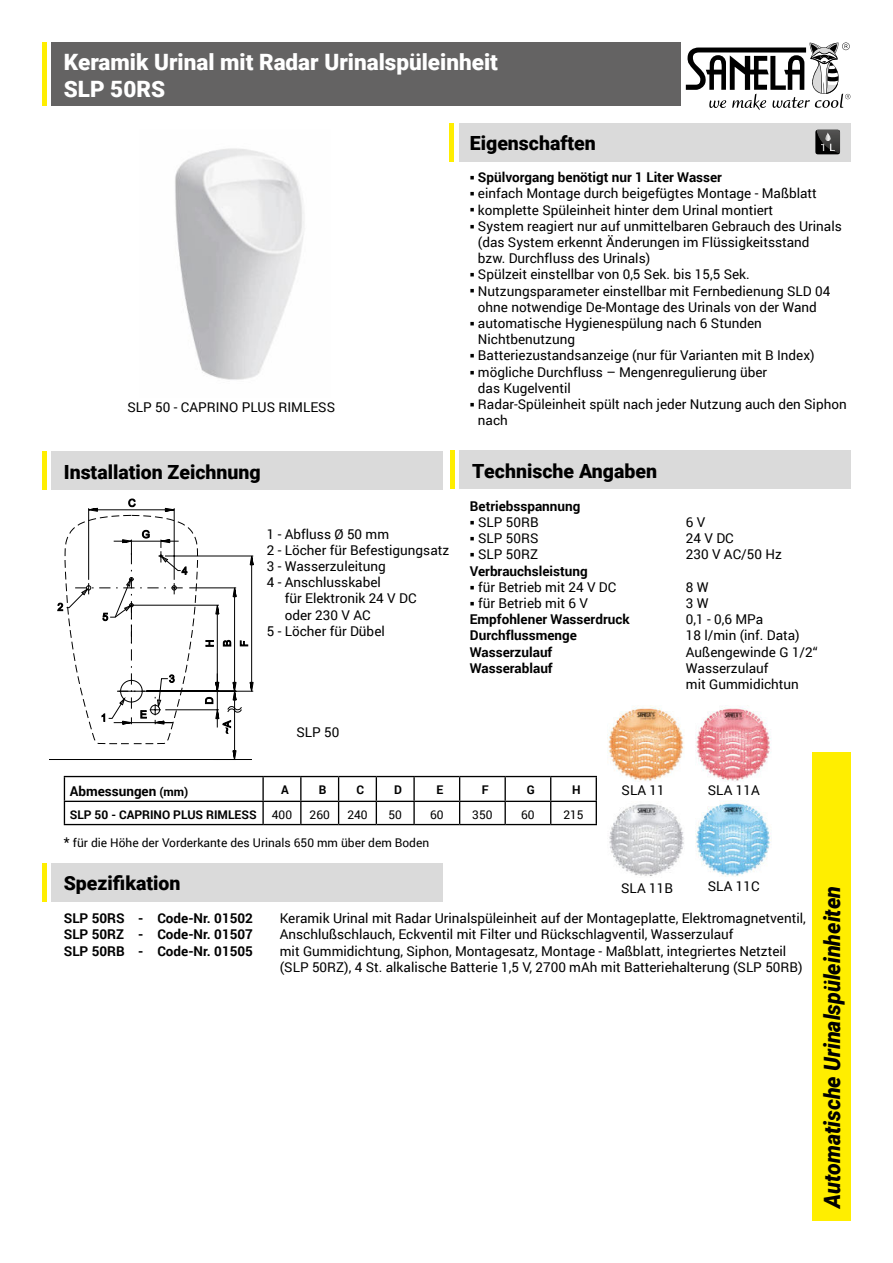
<style>
.page{position:relative;width:893px;height:1263px;background:#fff}
.page>*{position:absolute;margin:0;border:0;box-sizing:border-box;transform-origin:0 0}
.t1{font:900 22.5px/26.2px "Roboto";color:#fff}
.t2{font:italic 900 22.5px "Roboto";color:#000;scale:.95 1}
.t3{font:900 19.5px "Roboto";color:#000}
.t4{font:13.5px/16.2px "Roboto";color:#000}
.t5{font:700 13.5px "Roboto";color:#000}
.t6{font:12px "Roboto";color:#000}
.t7{font:700 12px "Roboto";color:#000}
.s1{font-size:12px}
.s2{font-size:13.5px}
</style>
<div class="page">
<div style="left:51px;top:43px;width:629px;height:63px;background:#646363"></div>
<div style="left:459px;top:123px;width:391px;height:39px;background:#dadada"></div>
<div style="left:812px;top:752px;width:38px;height:468px;background:#fe0"></div>
<svg style="left:686px;top:43px;width:164px;height:67px"></svg>
<hr style="left:43px;top:43px;width:4px;height:63px;background:#fe0">
<div style="left:459px;top:451px;width:391px;height:38px;background:#dadada"></div>
<hr style="left:451px;top:451px;width:4px;height:38px;background:#fe0">
<hr style="left:450px;top:123px;width:4px;height:39px;background:#fe0">
<svg style="left:815px;top:130px;width:25px;height:24px"></svg>
<div style="left:51px;top:863px;width:391px;height:38px;background:#dadada"></div>
<hr style="left:43px;top:863px;width:4px;height:38px;background:#fe0">
<img style="left:175px;top:148px;width:129px;height:232px">
<img style="left:608px;top:705px;width:76px;height:77px">
<img style="left:695px;top:705px;width:76px;height:76px">
<img style="left:609px;top:804px;width:75px;height:72px">
<img style="left:695px;top:801px;width:76px;height:76px">
<div style="left:51px;top:452px;width:391px;height:38px;background:#dadada"></div>
<hr style="left:43px;top:452px;width:4px;height:38px;background:#fe0">
<hr style="left:64px;top:776px;width:199px;height:1px;background:#000">
<hr style="left:263px;top:776px;width:38px;height:1px;background:#000">
<hr style="left:262px;top:777px;width:2px;height:24px;background:#000">
<hr style="left:301px;top:776px;width:38px;height:1px;background:#000">
<hr style="left:300px;top:777px;width:2px;height:24px;background:#000">
<hr style="left:339px;top:776px;width:37px;height:1px;background:#000">
<hr style="left:376px;top:776px;width:38px;height:1px;background:#000">
<hr style="left:414px;top:776px;width:46px;height:1px;background:#000">
<hr style="left:413px;top:777px;width:2px;height:24px;background:#000">
<hr style="left:460px;top:776px;width:45px;height:1px;background:#000">
<hr style="left:505px;top:776px;width:46px;height:1px;background:#000">
<hr style="left:504px;top:777px;width:2px;height:24px;background:#000">
<hr style="left:551px;top:776px;width:46px;height:1px;background:#000">
<hr style="left:64px;top:801px;width:199px;height:1px;background:#000">
<svg style="left:64px;top:777px;width:1px;height:47px"></svg>
<hr style="left:263px;top:801px;width:38px;height:1px;background:#000">
<hr style="left:262px;top:802px;width:2px;height:22px;background:#000">
<hr style="left:301px;top:801px;width:38px;height:1px;background:#000">
<hr style="left:300px;top:802px;width:2px;height:22px;background:#000">
<hr style="left:339px;top:801px;width:37px;height:1px;background:#000">
<svg style="left:338px;top:777px;width:1px;height:47px"></svg>
<hr style="left:376px;top:801px;width:38px;height:1px;background:#000">
<svg style="left:376px;top:777px;width:1px;height:47px"></svg>
<hr style="left:414px;top:801px;width:46px;height:1px;background:#000">
<hr style="left:413px;top:802px;width:2px;height:22px;background:#000">
<hr style="left:460px;top:801px;width:45px;height:1px;background:#000">
<svg style="left:459px;top:777px;width:1px;height:47px"></svg>
<hr style="left:505px;top:801px;width:46px;height:1px;background:#000">
<hr style="left:504px;top:802px;width:2px;height:22px;background:#000">
<hr style="left:551px;top:801px;width:46px;height:1px;background:#000">
<svg style="left:550px;top:777px;width:1px;height:47px"></svg>
<svg style="left:596px;top:777px;width:1px;height:47px"></svg>
<hr style="left:64px;top:824px;width:199px;height:1px;background:#000">
<hr style="left:263px;top:824px;width:38px;height:1px;background:#000">
<hr style="left:301px;top:824px;width:38px;height:1px;background:#000">
<hr style="left:339px;top:824px;width:37px;height:1px;background:#000">
<hr style="left:376px;top:824px;width:38px;height:1px;background:#000">
<hr style="left:414px;top:824px;width:46px;height:1px;background:#000">
<hr style="left:460px;top:824px;width:45px;height:1px;background:#000">
<hr style="left:505px;top:824px;width:46px;height:1px;background:#000">
<hr style="left:551px;top:824px;width:46px;height:1px;background:#000">
<hr style="left:234px;top:700px;width:1px;height:51px;background:#000">
<svg style="left:232px;top:750px;width:4px;height:9px"></svg>
<svg style="left:58px;top:499px;width:195px;height:245px"></svg>
<hr style="left:50px;top:759px;width:202px;height:1px;background:#000">
<h1 class="t1" style="left:64px;top:51px;width:436px">Keramik Urinal mit Radar Urinalspüleinheit<br>SLP 50RS</h1>
<h2 class="t3" style="left:470px;top:135px;width:127px">Eigenschaften</h2>
<p class="t4" style="left:128px;top:400px;width:209px">SLP 50 - CAPRINO PLUS RIMLESS</p>
<h2 class="t3" style="left:64px;top:458px;width:199px">Installation Zeichnung</h2>
<p class="t4" style="left:267px;top:525px;width:124px">1 - Abfluss Ø 50 mm</p>
<p class="t4" style="left:267px;top:543px;width:184px">2 - Löcher für Befestigungsatz</p>
<p class="t4" style="left:267px;top:559px;width:121px">3 - Wasserzuleitung</p>
<p class="t4" style="left:267px;top:575px;width:116px">4 - Anschlusskabel</p>
<p class="t4" style="left:285px;top:591px;width:133px">für Elektronik 24 V DC</p>
<p class="t4" style="left:285px;top:608px;width:87px">oder 230 V AC</p>
<p class="t4" style="left:267px;top:624px;width:120px">5 - Löcher für Dübel</p>
<p class="t4" style="left:296px;top:725px;width:44px">SLP 50</p>
<p class="t5" style="left:470px;top:171px;width:254px">○ Spülvorgang benötigt nur 1 Liter Wasser</p>
<p class="t4" style="left:470px;top:186px;width:349px">○ einfach Montage durch beigefügtes Montage - Maßblatt</p>
<p class="t4" style="left:470px;top:203px;width:305px">○ komplette Spüleinheit hinter dem Urinal montiert</p>
<p class="t4" style="left:478px;top:219px;width:365px;text-indent:-8px">○ System reagiert nur auf unmittelbaren Gebrauch des Urinals (das System erkennt Änderungen im Flüssigkeitsstand<br>bzw. Durchfluss des Urinals)</p>
<p class="t4" style="left:470px;top:267px;width:281px">○ Spülzeit einstellbar von 0,5 Sek. bis 15,5 Sek.</p>
<p class="t4" style="left:470px;top:284px;width:362px;text-align:center">○ Nutzungsparameter einstellbar mit Fernbedienung SLD 04 ohne notwendige De-Montage des Urinals von der Wand</p>
<p class="t4" style="left:478px;top:316px;width:285px;text-indent:-8px">○ automatische Hygienespülung nach 6 Stunden<br>Nichtbenutzung</p>
<p class="t4" style="left:470px;top:347px;width:346px">○ Batteriezustandsanzeige (nur für Varianten mit B Index)</p>
<p class="t4" style="left:478px;top:363px;width:291px;text-indent:-8px">○ mögliche Durchfluss – Mengenregulierung über das Kugelventil</p>
<p class="t4" style="left:478px;top:397px;width:370px;text-indent:-8px">○ Radar-Spüleinheit spült nach jeder Nutzung auch den Siphon nach</p>
<h2 class="t3" style="left:472px;top:463px;width:186px">Technische Angaben</h2>
<p class="t5" style="left:470px;top:500px;width:112px">Betriebsspannung</p>
<p class="t4" style="left:470px;top:515px;width:70px">○ SLP 50RB</p>
<p class="t4" style="left:686px;top:515px;width:21px">6 V</p>
<p class="t4" style="left:470px;top:531px;width:70px">○ SLP 50RS</p>
<p class="t4" style="left:686px;top:531px;width:49px">24 V DC</p>
<p class="t4" style="left:470px;top:547px;width:70px">○ SLP 50RZ</p>
<p class="t4" style="left:686px;top:547px;width:97px">230 V AC/50 Hz</p>
<p class="t5" style="left:470px;top:565px;width:119px">Verbrauchsleistung</p>
<p class="t4" style="left:470px;top:580px;width:148px">○ für Betrieb mit 24 V DC</p>
<p class="t4" style="left:686px;top:580px;width:24px">8 W</p>
<p class="t4" style="left:470px;top:596px;width:120px">○ für Betrieb mit 6 V</p>
<p class="t4" style="left:686px;top:596px;width:24px">3 W</p>
<p class="t5" style="left:470px;top:613px;width:161px">Empfohlener Wasserdruck</p>
<p class="t4" style="left:686px;top:612px;width:79px">0,1 - 0,6 MPa</p>
<p class="t5" style="left:470px;top:626px;width:108px">Durchflussmenge</p>
<p class="t4" style="left:686px;top:627px;width:115px">18 l/min (inf. Data)</p>
<p class="t5" style="left:470px;top:646px;width:84px">Wasserzulauf</p>
<p class="t4" style="left:686px;top:645px;width:133px">Außengewinde G 1/2“</p>
<p class="t5" style="left:470px;top:662px;width:84px">Wasserablauf</p>
<p class="t4" style="left:686px;top:661px;width:115px">Wasserzulauf<br>mit Gummidichtun</p>
<p class="t5" style="left:70px;top:785px;width:120px">Abmessungen <span class="s1">(mm)</span></p>
<p class="t7" style="left:281px;top:785px;width:9px">A</p>
<p class="t7" style="left:319px;top:785px;width:9px">B</p>
<p class="t7" style="left:357px;top:785px;width:9px">C</p>
<p class="t7" style="left:394px;top:785px;width:9px">D</p>
<p class="t7" style="left:436px;top:785px;width:8px">E</p>
<p class="t7" style="left:482px;top:785px;width:8px">F</p>
<p class="t7" style="left:527px;top:785px;width:10px">G</p>
<p class="t7" style="left:572px;top:785px;width:10px">H</p>
<p class="t7" style="left:70px;top:810px;width:188px">SLP 50 - CAPRINO PLUS RIMLESS</p>
<p class="t6" style="left:272px;top:810px;width:22px">400</p>
<p class="t6" style="left:310px;top:810px;width:22px">260</p>
<p class="t6" style="left:347px;top:810px;width:22px">240</p>
<p class="t6" style="left:388px;top:810px;width:15px">50</p>
<p class="t6" style="left:430px;top:810px;width:15px">60</p>
<p class="t6" style="left:472px;top:810px;width:22px">350</p>
<p class="t6" style="left:521px;top:810px;width:15px">60</p>
<p class="t6" style="left:563px;top:810px;width:22px">215</p>
<p class="t6" style="left:64px;top:838px;width:367px"><span class="s2">*</span> für die Höhe der Vorderkante des Urinals 650 mm über dem Boden</p>
<h2 class="t3" style="left:64px;top:869px;width:118px">Spezifikation</h2>
<p class="t4" style="left:622px;top:783px;width:45px">SLA 11</p>
<p class="t4" style="left:708px;top:783px;width:53px">SLA 11A</p>
<p class="t4" style="left:621px;top:881px;width:53px">SLA 11B</p>
<p class="t4" style="left:708px;top:879px;width:53px">SLA 11C</p>
<p class="t5" style="left:64px;top:912px;width:191px">SLP 50RS - Code-Nr. 01502</p>
<p class="t4" style="left:280px;top:911px;width:527px">Keramik Urinal mit Radar Urinalspüleinheit auf der Montageplatte, Elektromagnetventil,</p>
<p class="t5" style="left:64px;top:929px;width:191px">SLP 50RZ - Code-Nr. 01507</p>
<p class="t4" style="left:280px;top:927px;width:455px">Anschlußschlauch, Eckventil mit Filter und Rückschlagventil, Wasserzulauf</p>
<p class="t5" style="left:64px;top:945px;width:191px">SLP 50RB - Code-Nr. 01505</p>
<p class="t4" style="left:280px;top:944px;width:524px">mit Gummidichtung, Siphon, Montagesatz, Montage - Maßblatt, integriertes Netzteil (SLP 50RZ), 4 St. alkalische Batterie 1,5 V, 2700 mAh mit Batteriehalterung (SLP 50RB)</p>
<h1 class="t2" style="left:823px;top:1208px;width:340px;rotate:-90deg">Automatische Urinalspüleinheiten</h1>
</div>
